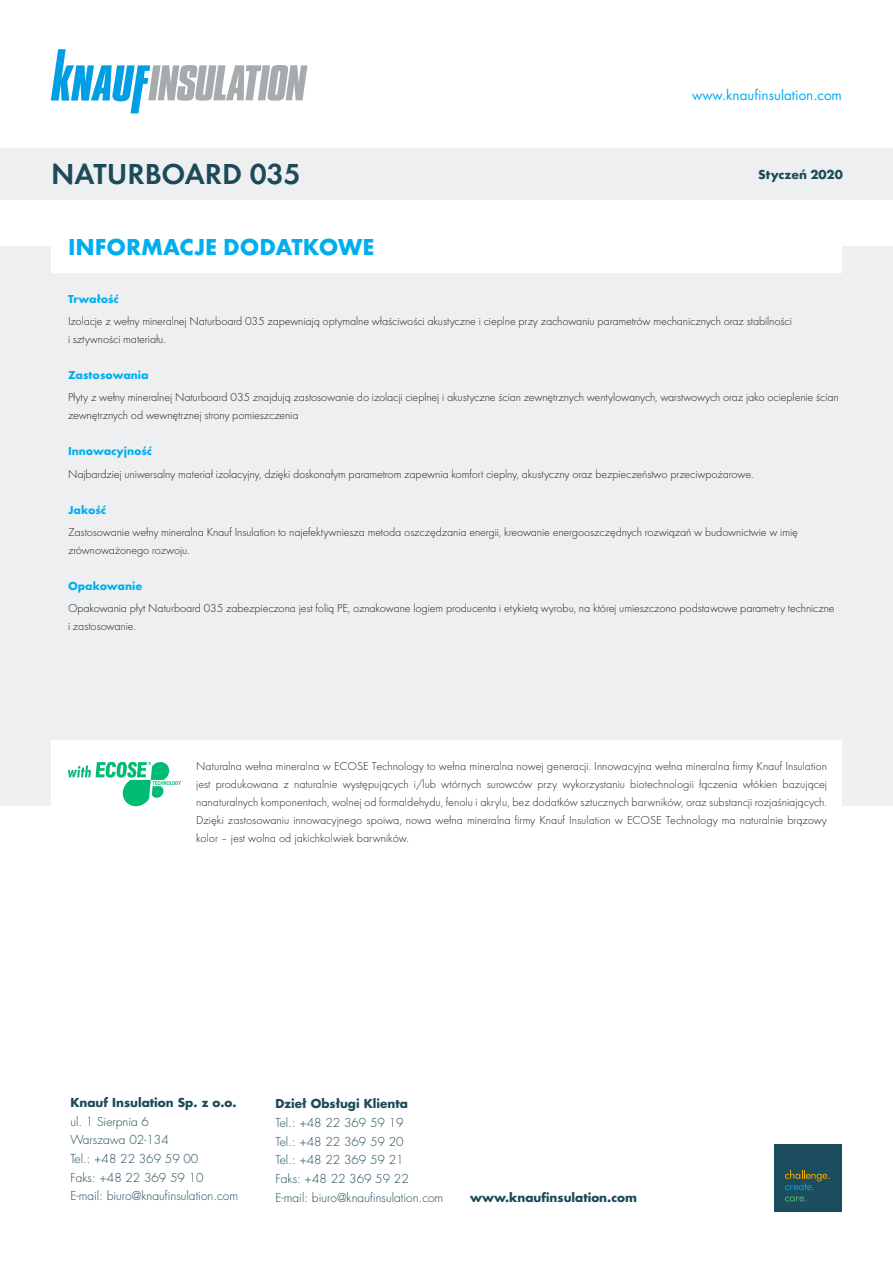
<style>
.page{position:relative;width:893px;height:1263px;background:#fff}
.page>*{position:absolute;margin:0;border:0;box-sizing:border-box;transform-origin:0 0}
.t1{font:30px "Futura Dem";color:#1c4a58}
.t2{font:700 24px "Futura";color:#00aeef}
.t3{font:13.5px "Futura Std";color:#00aeef}
.Default{font:700 13.5px "Futura";color:#1c4a58}
.Default-2{font:300 12px/18px "Futura";letter-spacing:-.01em;color:#231f20}
.t4{font:300 12px "Futura Std";color:#1c4a58}
.t5{font:700 12px "Futura Std";color:#1c4a58}
.Default-3{font:700 12px "Futura";color:#00aeef}
</style>
<div class="page">
<div style="left:0;top:247px;width:893px;height:559px;background:#eeeff1"></div>
<div style="left:51px;top:221px;width:791px;height:51px;background:#fff"></div>
<div style="left:51px;top:740px;width:791px;height:123px;background:#fff"></div>
<svg style="left:68px;top:762px;width:113px;height:44px"></svg>
<div style="left:0;top:149px;width:893px;height:51px;background:#eeeff1"></div>
<svg style="left:51px;top:49px;width:256px;height:64px"></svg>
<div style="left:774px;top:1144px;width:68px;height:68px;background:#1c4d5e"></div>
<svg style="left:785px;top:1170px;width:44px;height:20px"></svg>
<svg style="left:785px;top:1196px;width:21px;height:5px"></svg>
<p class="t3" style="left:692px;top:86px;width:151px">www.knaufinsulation.com</p>
<p class="t1" style="left:51px;top:156px;width:251px">NATURBOARD 035</p>
<p class="Default" style="left:758px;top:166px;width:86px">Styczeń 2020</p>
<p class="t2" style="left:68px;top:232px;width:308px">INFORMACJE DODATKOWE</p>
<p class="Default-3" style="left:68px;top:291px;width:52px">Trwałość</p>
<p class="Default-2" style="left:68px;top:312px;width:725px">Izolacje z wełny mineralnej Naturboard 035 zapewniają optymalne właściwości akustyczne i cieplne przy zachowaniu parametrów mechanicznych oraz stabilności i sztywności materiału.</p>
<p class="Default-3" style="left:68px;top:368px;width:82px">Zastosowania</p>
<p class="Default-2" style="left:68px;top:388px;width:772px">Płyty z wełny mineralnej Naturboard 035 znajdują zastosowanie do izolacji cieplnej i akustyczne ścian zewnętrznych wentylowanych, warstwowych oraz jako ocieplenie ścian zewnętrznych od wewnętrznej strony pomieszczenia</p>
<p class="Default-3" style="left:68px;top:444px;width:86px">Innowacyjność</p>
<p class="Default-2" style="left:68px;top:465px;width:687px">Najbardziej uniwersalny materiał izolacyjny, dzięki doskonałym parametrom zapewnia komfort cieplny, akustyczny oraz bezpieczeństwo przeciwpożarowe.</p>
<p class="Default-3" style="left:68px;top:502px;width:40px">Jakość</p>
<p class="Default-2" style="left:68px;top:523px;width:731px">Zastosowanie wełny mineralna Knauf Insulation to najefektywniesza metoda oszczędzania energii, kreowanie energooszczędnych rozwiązań w budownictwie w imię zrównoważonego rozwoju.</p>
<p class="Default-3" style="left:68px;top:578px;width:76px">Opakowanie</p>
<p class="Default-2" style="left:68px;top:599px;width:768px">Opakowania płyt Naturboard 035 zabezpieczona jest folią PE, oznakowane logiem producenta i etykietą wyrobu, na której umieszczono podstawowe parametry techniczne i zastosowanie.</p>
<p class="Default-2" style="left:196px;top:757px;width:632px;text-align:justify">Naturalna wełna mineralna w ECOSE Technology to wełna mineralna nowej generacji. Innowacyjna wełna mineralna firmy Knauf Insulation jest produkowana z naturalnie występujących i/lub wtórnych surowców przy wykorzystaniu biotechnologii łączenia włókien bazującej nanaturalnych komponentach, wolnej od formaldehydu, fenolu i akrylu, bez dodatków sztucznych barwników, oraz substancji rozjaśniających.<br>Dzięki zastosowaniu innowacyjnego spoiwa, nowa wełna mineralna firmy Knauf Insulation w ECOSE Technology ma naturalnie brązowy kolor – jest wolna od jakichkolwiek barwników.</p>
<p class="t5" style="left:70px;top:1094px;width:168px">Knauf Insulation Sp. z o.o.</p>
<p class="t4" style="left:70px;top:1114px;width:80px">ul. 1 Sierpnia 6</p>
<p class="t4" style="left:70px;top:1133px;width:100px">Warszawa 02-134</p>
<p class="t4" style="left:70px;top:1151px;width:130px">Tel.: +48 22 369 59 00</p>
<p class="t4" style="left:70px;top:1170px;width:135px">Faks: +48 22 369 59 10</p>
<p class="t4" style="left:70px;top:1188px;width:169px">E-mail: biuro@knaufinsulation.com</p>
<p class="t5" style="left:275px;top:1096px;width:134px">Dzieł Obsługi Klienta</p>
<p class="t4" style="left:275px;top:1115px;width:130px">Tel.: +48 22 369 59 19</p>
<p class="t4" style="left:275px;top:1134px;width:130px">Tel.: +48 22 369 59 20</p>
<p class="t4" style="left:275px;top:1152px;width:130px">Tel.: +48 22 369 59 21</p>
<p class="t4" style="left:275px;top:1171px;width:135px">Faks: +48 22 369 59 22</p>
<p class="t4" style="left:275px;top:1190px;width:169px">E-mail: biuro@knaufinsulation.com</p>
<p class="t5" style="left:470px;top:1189px;width:168px">www.knaufinsulation.com</p>
</div>
